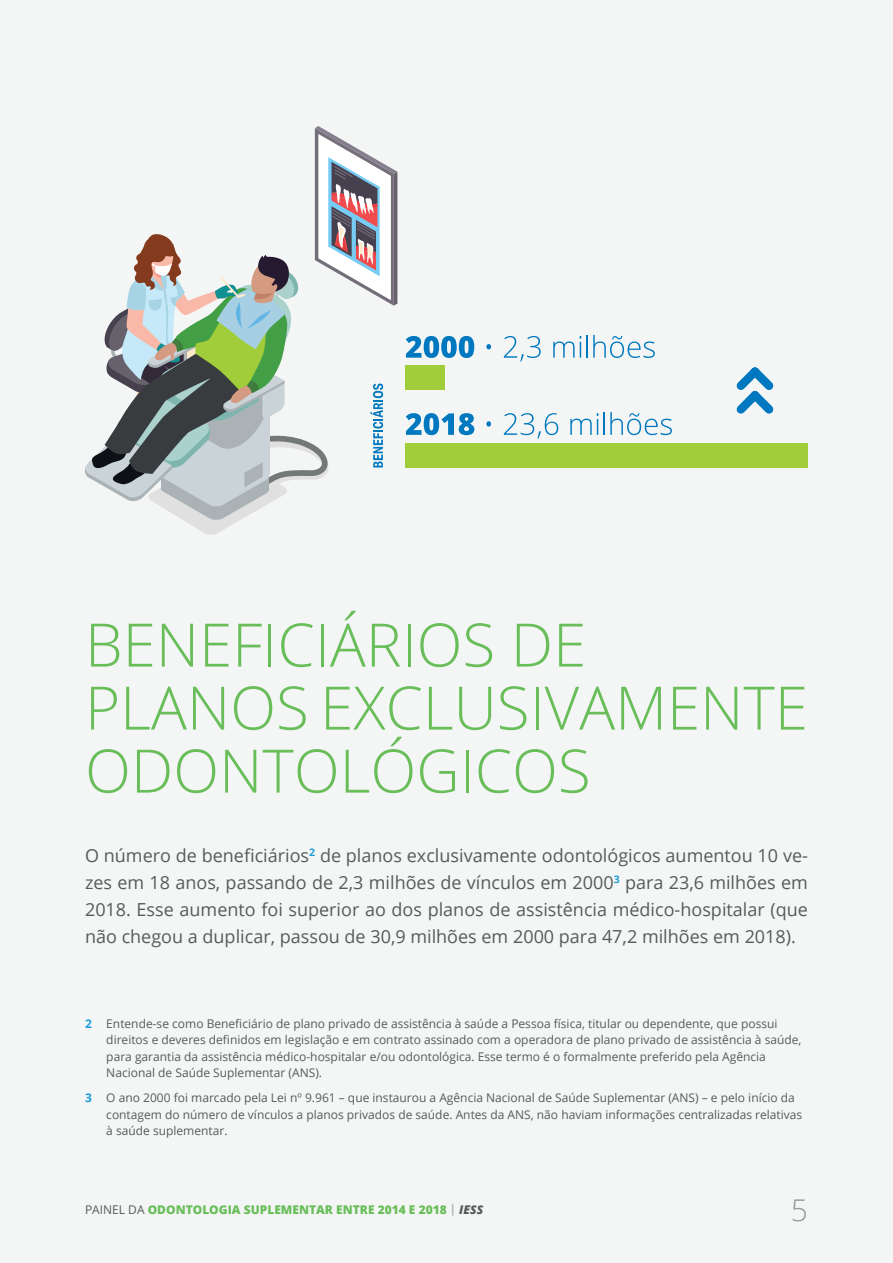
<style>
.page{position:relative;width:893px;height:1263px;background:#f4f6f6}
.page>*{position:absolute;margin:0;border:0;box-sizing:border-box;transform-origin:0 0}
.t1{font:300 60px/63px "Open Sans";color:#69be5a}
.t2{font:300 30px "Open Sans";color:#97999c}
.t3{font:18px/27px "Open Sans";color:#58595b;text-align:justify}
.t4{font:12px/16.5px "Open Sans";color:#58595b}
.t5{font:800 12px "Open Sans";color:#69be5a}
.s1{font-weight:700;color:#1e9dd8}
.s2{font-weight:400;color:#58595b}
.s3{color:#b8babc}
.s4{font-style:italic;color:#58595b}
</style>
<div class="page">
<svg style="left:85px;top:126px;width:312px;height:409px"></svg>
<svg style="left:736px;top:367px;width:38px;height:47px"></svg>
<div style="left:406px;top:443px;width:402px;height:24px;background:#a1cd3a"></div>
<svg style="left:406px;top:413px;width:68px;height:22px"></svg>
<svg style="left:486px;top:421px;width:5px;height:6px"></svg>
<svg style="left:504px;top:413px;width:54px;height:26px"></svg>
<svg style="left:570px;top:413px;width:28px;height:22px"></svg>
<svg style="left:604px;top:412px;width:68px;height:23px"></svg>
<div style="left:406px;top:365px;width:39px;height:25px;background:#a1cd3a"></div>
<svg style="left:406px;top:336px;width:68px;height:22px"></svg>
<svg style="left:486px;top:344px;width:5px;height:5px"></svg>
<svg style="left:504px;top:336px;width:37px;height:25px"></svg>
<svg style="left:553px;top:336px;width:28px;height:22px"></svg>
<hr style="left:586px;top:335px;width:2px;height:23px;background:#0078bf">
<svg style="left:593px;top:335px;width:62px;height:23px"></svg>
<h1 class="t1" style="left:85px;top:612px;width:72px">BENE</h1>
<h1 class="t1" style="left:232px;top:612px;width:313px">FICIÁRI OS DE</h1>
<h1 class="t1" style="left:85px;top:675px;width:616px;text-indent:145px">OS EXCLUSIVAMENTE<br>ODONTOLÓGI COS</h1>
<h1 class="t1" style="left:85px;top:675px;width:35px">PLAN</h1>
<p class="t3" style="left:85px;top:842px;width:724px">O número de beneficiários<sup>2</sup> de planos exclusivamente odontológicos aumentou 10 ve&shy;zes em 18 anos, passando de 2,3 milhões de vínculos em 2000<sup>3</sup> para 23,6 milhões em 2018. Esse aumento foi superior ao dos planos de assistência médico-hospitalar (que não chegou a duplicar, passou de 30,9 milhões em 2000 para 47,2 milhões em 2018).</p>
<p class="t4" style="left:106px;top:1015px;width:697px;text-indent:-21px"><span class="s1">2</span> Entende-se como Beneficiário de plano privado de assistência à saúde a Pessoa física, titular ou dependente, que possui direitos e deveres definidos em legislação e em contrato assinado com a operadora de plano privado de assistência à saúde, para garantia da assistência médico-hospitalar e/ou odontológica. Esse termo é o formalmente preferido pela Agência Nacional de Saúde Suplementar (ANS).</p>
<p class="t4" style="left:106px;top:1089px;width:697px;text-indent:-21px"><span class="s1">3</span> O ano 2000 foi marcado pela Lei nº 9.961 – que instaurou a Agência Nacional de Saúde Suplementar (ANS) – e pelo início da contagem do número de vínculos a planos privados de saúde. Antes da ANS, não haviam informações centralizadas relativas à saúde suplementar.</p>
<p class="t5" style="left:85px;top:1200px;width:400px"><span class="s2">PAINEL DA</span> ODONTOLOGIA SUPLEMENTAR ENTRE 2014 E 2018 <span class="s3">|</span> <span class="s4">IESS</span></p>
<h2 class="t2" style="left:791px;top:1189px;width:19px">5</h2>
</div>
